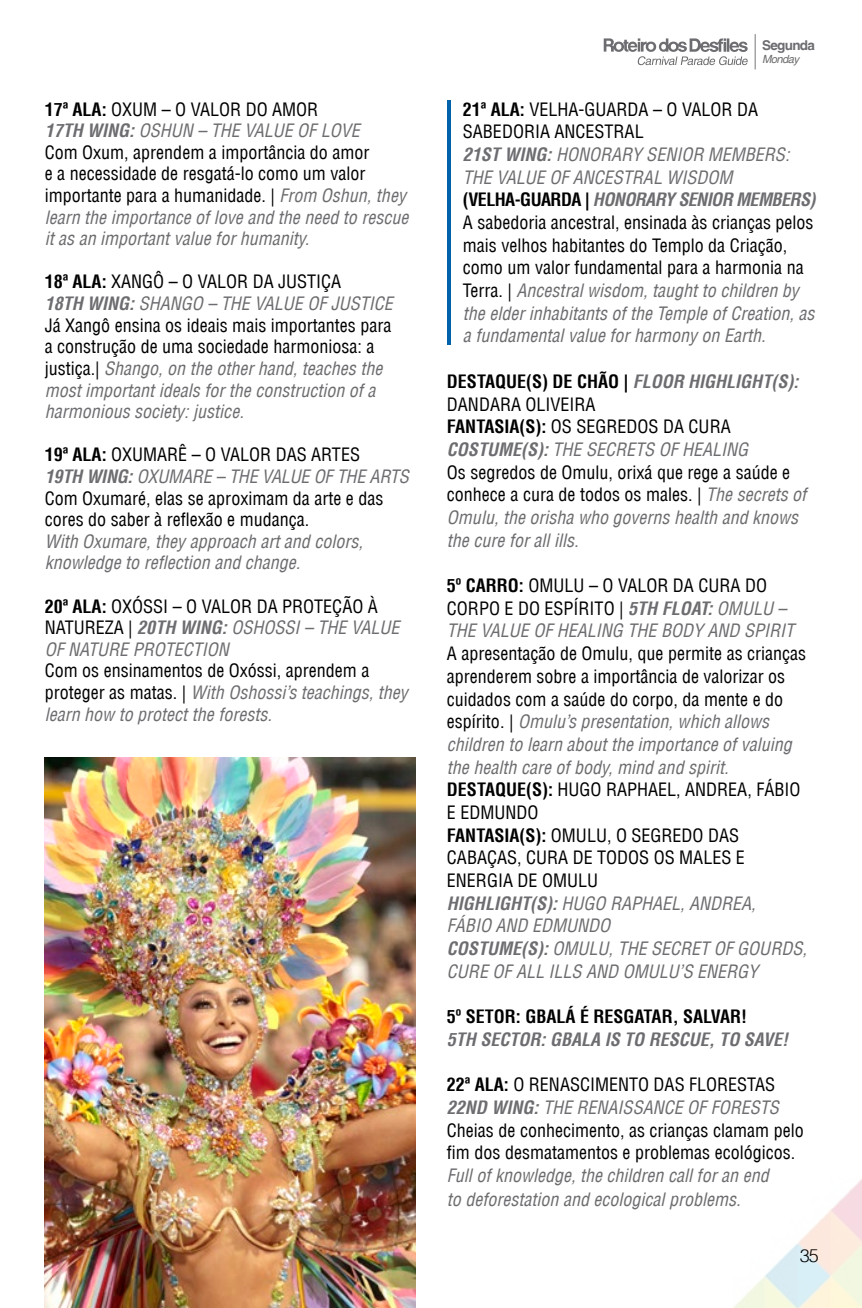
<style>
.page{position:relative;width:862px;height:1308px;background:#fff}
.page>*{position:absolute;margin:0;border:0;box-sizing:border-box;transform-origin:0 0}
.t1{font:condensed 18px/22.7px "Helvetica LT";color:#000}
.t2{font:italic condensed 18px/21.6px "Helvetica LT";color:#6d6d71}
.t3{font:italic 700 condensed 18px "Helvetica LT";color:#6d6d71}
.t4{font:700 condensed 18px "Helvetica LT";color:#000}
.t5{font:300 18px "Helvetica LT";color:#000}
.t6{font:700 13.5px "Helvetica LT";letter-spacing:-.05em;color:#6d6d71}
.t7{font:italic 11.25px "Helvetica LT";letter-spacing:-.05em;color:#6d6d71}
.s1{font-weight:700}
.s2{font-weight:700;font-style:italic;color:#6d6d71}
.s3{font-style:italic;color:#6d6d71}
.s4{font-weight:700;font-style:normal;color:#000}
.s5{font-style:normal;color:#000}
</style>
<div class="page">
<img style="left:734px;top:1180px;width:127px;height:127px">
<svg style="left:603px;top:38px;width:144px;height:27px"></svg>
<svg style="left:754px;top:34px;width:1px;height:36px"></svg>
<svg style="left:447px;top:100px;width:3px;height:244px"></svg>
<img style="left:45px;top:757px;width:370px;height:550px">
<p class="t1" style="left:45px;top:98px;width:365px;line-height:21.6px"><span class="s1">17ª ALA:</span> OXUM – O VALOR DO AMOR<br><span class="s2">17TH WING:</span> <span class="s3">OSHUN – THE VALUE OF LOVE<br></span>Com Oxum, aprendem a importância do amor<br>e a necessidade de resgatá-lo como um valor importante para a humanidade. | <span class="s3">From Oshun, they learn the importance of love and the need to rescue it as an important value for humanity.</span></p>
<p class="t2" style="left:45px;top:271px;width:349px"><span class="s4">18ª ALA:</span> <span class="s5">XANGÔ – O VALOR DA JUSTIÇA<br></span><span class="s1">18TH WING:</span> SHANGO – THE VALUE OF JUSTICE <span class="s5">Já Xangô ensina os ideais mais importantes para a construção de uma sociedade harmoniosa: a justiça.|</span> Shango, on the other hand, teaches the most important ideals for the construction of a harmonious society: justice.</p>
<p class="t1" style="left:45px;top:444px;width:365px;line-height:21.6px"><span class="s1">19ª ALA:</span> OXUMARÊ – O VALOR DAS ARTES<br><span class="s2">19TH WING:</span> <span class="s3">OXUMARE – THE VALUE OF THE ARTS </span>Com Oxumaré, elas se aproximam da arte e das cores do saber à reflexão e mudança.</p>
<p class="t2" style="left:45px;top:530px;width:319px">With Oxumare, they approach art and colors, knowledge to reflection and change.</p>
<p class="t2" style="left:45px;top:595px;width:356px"><span class="s4">20ª ALA:</span> <span class="s5">OXÓSSI – O VALOR DA PROTEÇÃO À<br>NATUREZA |</span> <span class="s1">20TH WING:</span> OSHOSSI – THE VALUE<br>OF NATURE PROTECTION</p>
<p class="t2" style="left:45px;top:660px;width:364px"><span class="s5">Com os ensinamentos de Oxóssi, aprendem a proteger as matas. |</span> With Oshossi’s teachings, they learn how to protect the forests.</p>
<p class="t6" style="left:761px;top:37px;width:54px">Segunda</p>
<p class="t7" style="left:761px;top:53px;width:38px">Monday</p>
<p class="t1" style="left:462px;top:98px;width:354px"><span class="s1">21ª ALA:</span> VELHA-GUARDA – O VALOR DA SABEDORIA ANCESTRAL<br><span class="s2">21ST WING:</span> <span class="s3">HONORARY SENIOR MEMBERS:<br>THE VALUE OF ANCESTRAL WISDOM </span><span class="s1">(VELHA-GUARDA |</span> <span class="s2">HONORARY SENIOR MEMBERS)<br></span>A sabedoria ancestral, ensinada às crianças pelos mais velhos habitantes do Templo da Criação, como um valor fundamental para a harmonia na Terra. | <span class="s3">Ancestral wisdom, taught to children by the elder inhabitants of the Temple of Creation, as a fundamental value for harmony on Earth.</span></p>
<p class="t1" style="left:446px;top:370px;width:360px"><span class="s1">DESTAQUE(S) DE CHÃO |</span> <span class="s2">FLOOR HIGHLIGHT(S):<br></span>DANDARA OLIVEIRA<br><span class="s1">FANTASIA(S):</span> OS SEGREDOS DA CURA <span class="s2">COSTUME(S):</span> <span class="s3">THE SECRETS OF HEALING<br></span>Os segredos de Omulu, orixá que rege a saúde e conhece a cura de todos os males. | <span class="s3">The secrets of Omulu, the orisha who governs health and knows the cure for all ills.</span></p>
<p class="t2" style="left:446px;top:574px;width:348px;line-height:22.7px"><span class="s4">5º CARRO:</span> <span class="s5">OMULU – O VALOR DA CURA DO<br>CORPO E DO ESPÍRITO |</span> <span class="s1">5TH FLOAT:</span> OMULU –<br>THE VALUE OF HEALING THE BODY AND SPIRIT</p>
<p class="t1" style="left:446px;top:642px;width:361px">A apresentação de Omulu, que permite as crianças aprenderem sobre a importância de valorizar os cuidados com a saúde do corpo, da mente e do espírito. | <span class="s3">Omulu’s presentation, which allows children to learn about the importance of valuing the health care of body, mind and spirit.<br></span><span class="s1">DESTAQUE(S):</span> HUGO RAPHAEL, ANDREA, FÁBIO E EDMUNDO<br><span class="s1">FANTASIA(S):</span> OMULU, O SEGREDO DAS CABAÇAS, CURA DE TODOS OS MALES E ENERGIA DE OMULU<br><span class="s2">HIGHLIGHT(S):</span> <span class="s3">HUGO RAPHAEL, ANDREA,<br>FÁBIO AND EDMUNDO<br></span><span class="s2">COSTUME(S):</span> <span class="s3">OMULU, THE SECRET OF GOURDS, CURE OF ALL ILLS AND OMULU’S ENERGY</span></p>
<p class="t4" style="left:446px;top:1005px;width:301px">5º SETOR: GBALÁ É RESGATAR, SALVAR!</p>
<p class="t3" style="left:446px;top:1028px;width:342px">5TH SECTOR: GBALA IS TO RESCUE, TO SAVE!</p>
<p class="t1" style="left:446px;top:1073px;width:358px"><span class="s1">22ª ALA:</span> O RENASCIMENTO DAS FLORESTAS <span class="s2">22ND WING:</span> <span class="s3">THE RENAISSANCE OF FORESTS </span>Cheias de conhecimento, as crianças clamam pelo fim dos desmatamentos e problemas ecológicos.</p>
<p class="t2" style="left:446px;top:1163px;width:323px;line-height:24.1px">Full of knowledge, the children call for an end to deforestation and ecological problems.</p>
<p class="t5" style="left:799px;top:1244px;width:21px">35</p>
</div>
